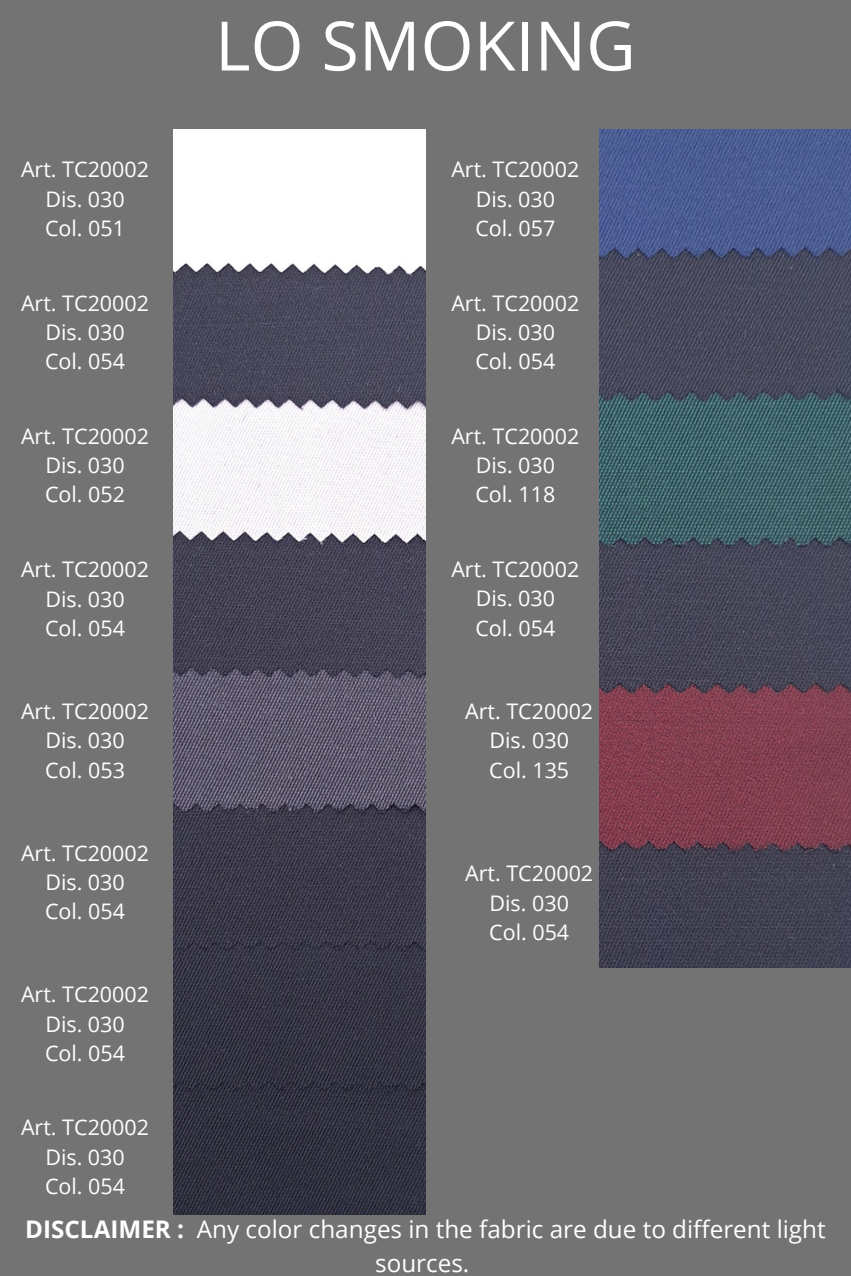
<style>
.page{position:relative;width:851px;height:1276px;background:#fff}
.page>*{position:absolute;margin:0;border:0;box-sizing:border-box;transform-origin:0 0}
.t1{font:68.25px "Open Sans";color:#fff}
.t2{font:24.3px/33.8px "Open Sans";color:#fff;text-align:center}
.t3{font:21.45px "Open Sans";color:#fff}
.s1{font-weight:700}
</style>
<div class="page">
<div style="left:0;top:0;width:850px;height:1276px;background:#737373"></div>
<img style="left:174px;top:129px;width:252px;height:1086px">
<img style="left:599px;top:129px;width:251px;height:838px">
<p class="t3" style="left:21px;top:154px;width:129px">Art. TC20002</p>
<p class="t3" style="left:45px;top:184px;width:81px">Dis. 030</p>
<p class="t3" style="left:45px;top:213px;width:82px">Col. 051</p>
<p class="t3" style="left:21px;top:288px;width:129px">Art. TC20002</p>
<p class="t3" style="left:45px;top:317px;width:81px">Dis. 030</p>
<p class="t3" style="left:45px;top:346px;width:82px">Col. 054</p>
<p class="t3" style="left:21px;top:421px;width:129px">Art. TC20002</p>
<p class="t3" style="left:45px;top:450px;width:81px">Dis. 030</p>
<p class="t3" style="left:45px;top:479px;width:82px">Col. 052</p>
<p class="t3" style="left:21px;top:554px;width:129px">Art. TC20002</p>
<p class="t3" style="left:45px;top:584px;width:81px">Dis. 030</p>
<p class="t3" style="left:45px;top:613px;width:82px">Col. 054</p>
<p class="t3" style="left:21px;top:696px;width:129px">Art. TC20002</p>
<p class="t3" style="left:45px;top:725px;width:81px">Dis. 030</p>
<p class="t3" style="left:45px;top:755px;width:82px">Col. 053</p>
<p class="t3" style="left:21px;top:838px;width:129px">Art. TC20002</p>
<p class="t3" style="left:45px;top:867px;width:81px">Dis. 030</p>
<p class="t3" style="left:45px;top:896px;width:82px">Col. 054</p>
<p class="t3" style="left:21px;top:979px;width:129px">Art. TC20002</p>
<p class="t3" style="left:45px;top:1009px;width:81px">Dis. 030</p>
<p class="t3" style="left:45px;top:1038px;width:82px">Col. 054</p>
<p class="t3" style="left:21px;top:1112px;width:129px">Art. TC20002</p>
<p class="t3" style="left:45px;top:1142px;width:81px">Dis. 030</p>
<p class="t3" style="left:45px;top:1171px;width:82px">Col. 054</p>
<p class="t1" style="left:215px;top:-2px;width:422px">LO SMOKING</p>
<p class="t3" style="left:451px;top:154px;width:129px">Art. TC20002</p>
<p class="t3" style="left:475px;top:184px;width:81px">Dis. 030</p>
<p class="t3" style="left:475px;top:213px;width:82px">Col. 057</p>
<p class="t3" style="left:451px;top:288px;width:129px">Art. TC20002</p>
<p class="t3" style="left:475px;top:317px;width:81px">Dis. 030</p>
<p class="t3" style="left:475px;top:346px;width:82px">Col. 054</p>
<p class="t3" style="left:451px;top:421px;width:129px">Art. TC20002</p>
<p class="t3" style="left:475px;top:450px;width:81px">Dis. 030</p>
<p class="t3" style="left:475px;top:479px;width:82px">Col. 118</p>
<p class="t3" style="left:451px;top:554px;width:129px">Art. TC20002</p>
<p class="t3" style="left:475px;top:583px;width:81px">Dis. 030</p>
<p class="t3" style="left:475px;top:613px;width:82px">Col. 054</p>
<p class="t3" style="left:465px;top:696px;width:129px">Art. TC20002</p>
<p class="t3" style="left:489px;top:725px;width:81px">Dis. 030</p>
<p class="t3" style="left:489px;top:755px;width:82px">Col. 135</p>
<p class="t3" style="left:465px;top:858px;width:129px">Art. TC20002</p>
<p class="t3" style="left:489px;top:888px;width:81px">Dis. 030</p>
<p class="t3" style="left:489px;top:917px;width:82px">Col. 054</p>
<p class="t2" style="left:25px;top:1211px;width:802px"><span class="s1">DISCLAIMER :</span> Any color changes in the fabric are due to different light sources.</p>
</div>
